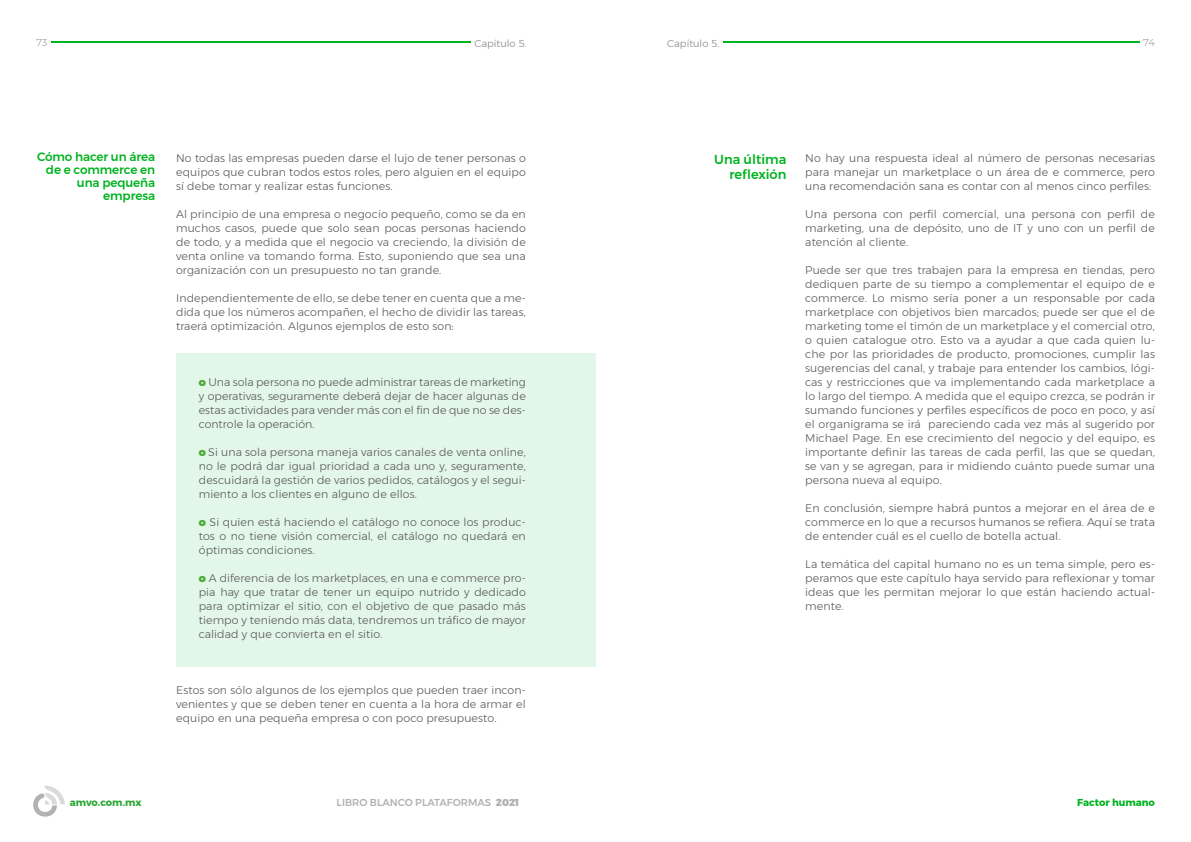
<style>
.page{position:relative;width:1191px;height:842px;background:#fff}
.page>*{position:absolute;margin:0;border:0;box-sizing:border-box;transform-origin:0 0}
.t1{font:500 13px/15.6px "Montserrat";color:#00b320;text-align:right}
.t2{font:500 12px/13px "Montserrat";letter-spacing:-.01em;color:#00b320;text-align:right}
.t3{font:300 11px/14px "Montserrat";letter-spacing:.01em;color:#575756;text-align:justify}
.t4{font:500 10px "Montserrat";color:#b3b2b2}
.t5{font:300 10px "Montserrat";color:#878787}
.t6{font:700 10px "Montserrat";color:#00b320}
.t7{font:700 10px "Montserrat";letter-spacing:-.005em;color:#2ea836}
.t8{font:300 10px "Montserrat Alternates";color:#878787}
.s1{font-weight:900;color:#4daa37}
.s2{font-weight:900}
</style>
<div class="page">
<hr style="left:52px;top:42px;width:419px;height:1px;background:#00b320">
<hr style="left:723px;top:42px;width:416px;height:1px;background:#00b320">
<svg style="left:33px;top:785px;width:32px;height:32px"></svg>
<div style="left:176px;top:353px;width:419px;height:313px;background:#e2f6ea"></div>
<p class="t8" style="left:36px;top:35px;width:13px">73</p>
<p class="t8" style="left:1143px;top:35px;width:13px">74</p>
<p class="t5" style="left:474px;top:35px;width:54px">Capítulo 5.</p>
<p class="t5" style="left:667px;top:35px;width:54px">Capítulo 5.</p>
<p class="t2" style="left:37px;top:150px;width:120px">Cómo hacer un área de e commerce en una pequeña empresa</p>
<p class="t3" style="left:176px;top:151px;width:351px">No todas las empresas pueden darse el lujo de tener personas o equipos que cubran todos estos roles, pero alguien en el equipo sí debe tomar y realizar estas funciones.</p>
<p class="t3" style="left:176px;top:207px;width:351px">Al principio de una empresa o negocio pequeño, como se da en muchos casos, puede que solo sean pocas personas haciendo de todo, y a medida que el negocio va creciendo, la división de venta online va tomando forma. Esto, suponiendo que sea una organización con un presupuesto no tan grande.</p>
<p class="t3" style="left:176px;top:291px;width:351px">Independientemente de ello, se debe tener en cuenta que a me&shy;dida que los números acompañen, el hecho de dividir las tareas, traerá optimización. Algunos ejemplos de esto son:</p>
<p class="t3" style="left:199px;top:375px;width:328px"><span class="s1">o</span> Una sola persona no puede administrar tareas de marketing y operativas, seguramente deberá dejar de hacer algunas de estas actividades para vender más con el fin de que no se des&shy;controle la operación.</p>
<p class="t3" style="left:199px;top:445px;width:328px"><span class="s1">o</span> Si una sola persona maneja varios canales de venta online, no le podrá dar igual prioridad a cada uno y, seguramente, descuidará la gestión de varios pedidos, catálogos y el segui&shy;miento a los clientes en alguno de ellos.</p>
<p class="t3" style="left:199px;top:515px;width:328px"><span class="s1">o</span> Si quien está haciendo el catálogo no conoce los produc&shy;tos o no tiene visión comercial, el catálogo no quedará en óptimas condiciones.</p>
<p class="t3" style="left:199px;top:571px;width:328px"><span class="s1">o</span> A diferencia de los marketplaces, en una e commerce pro&shy;pia hay que tratar de tener un equipo nutrido y dedicado para optimizar el sitio, con el objetivo de que pasado más tiempo y teniendo más data, tendremos un tráfico de mayor calidad y que convierta en el sitio.</p>
<p class="t3" style="left:176px;top:683px;width:351px">Estos son sólo algunos de los ejemplos que pueden traer incon&shy;venientes y que se deben tener en cuenta a la hora de armar el equipo en una pequeña empresa o con poco presupuesto.</p>
<p class="t1" style="left:714px;top:151px;width:74px">Una última reflexión</p>
<p class="t3" style="left:805px;top:151px;width:351px">No hay una respuesta ideal al número de personas necesarias para manejar un marketplace o un área de e commerce, pero una recomendación sana es contar con al menos cinco perfiles:</p>
<p class="t3" style="left:805px;top:207px;width:351px">Una persona con perfil comercial, una persona con perfil de marketing, una de depósito, uno de IT y uno con un perfil de atención al cliente.</p>
<p class="t3" style="left:805px;top:263px;width:351px">Puede ser que tres trabajen para la empresa en tiendas, pero dediquen parte de su tiempo a complementar el equipo de e commerce. Lo mismo sería poner a un responsable por cada marketplace con objetivos bien marcados; puede ser que el de marketing tome el timón de un marketplace y el comercial otro, o quien catalogue otro. Esto va a ayudar a que cada quien lu&shy;che por las prioridades de producto, promociones, cumplir las sugerencias del canal, y trabaje para entender los cambios, lógi&shy;cas y restricciones que va implementando cada marketplace a lo largo del tiempo. A medida que el equipo crezca, se podrán ir sumando funciones y perfiles específicos de poco en poco, y así el organigrama se irá pareciendo cada vez más al sugerido por Michael Page. En ese crecimiento del negocio y del equipo, es importante definir las tareas de cada perfil, las que se quedan, se van y se agregan, para ir midiendo cuánto puede sumar una persona nueva al equipo.</p>
<p class="t3" style="left:805px;top:501px;width:351px">En conclusión, siempre habrá puntos a mejorar en el área de e commerce en lo que a recursos humanos se refiera. Aquí se trata de entender cuál es el cuello de botella actual.</p>
<p class="t3" style="left:805px;top:557px;width:351px">La temática del capital humano no es un tema simple, pero es&shy;peramos que este capítulo haya servido para reflexionar y tomar ideas que les permitan mejorar lo que están haciendo actual&shy;mente.</p>
<p class="t7" style="left:70px;top:795px;width:73px">amvo.com.mx</p>
<p class="t4" style="left:336px;top:795px;width:184px">LIBRO BLANCO PLATAFORMAS <span class="s2">2021</span></p>
<p class="t6" style="left:1077px;top:795px;width:79px">Factor humano</p>
</div>
